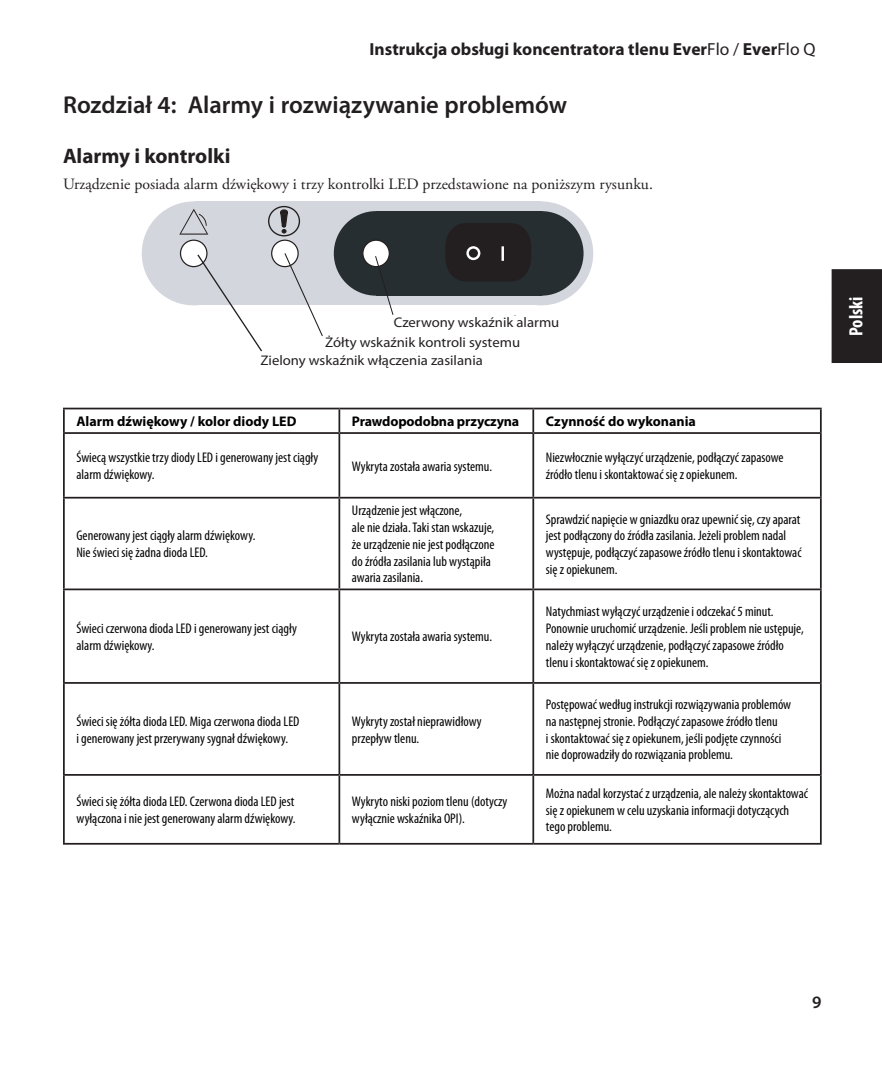
<style>
.page{position:relative;width:882px;height:1071px;background:#fff}
.page>*{position:absolute;margin:0;border:0;box-sizing:border-box;transform-origin:0 0}
.Subtitle{font:600 24.5px "Myriad Pro";color:#231f20}
.Sub_Heading{font:700 21px "Myriad Pro";color:#231f20}
.t1{font:700 condensed 19.25px "Myriad Pro";letter-spacing:-.005em;color:#fff}
.t2{font:700 17.5px "Myriad Pro";color:#231f20}
.t3{font:600 17.5px "Myriad Pro";color:#231f20}
.Body_Text{font:15.75px "Adobe Garamond Pro";color:#231f20}
.t4{font:14.7px "Myriad Pro";color:#231f20}
.Table_Body{font:condensed 14px/16.8px "Myriad Pro";color:#000}
.t5{font:14px "Myriad Pro";color:#231f20;scale:1.05 1}
.Table_Head{font:700 14px "Myriad Pro";color:#000}
.s1{font-weight:400}
</style>
<div class="page">
<div style="left:832px;top:269px;width:50px;height:94px;background:#231f20"></div>
<div style="left:194px;top:201px;width:347px;height:104px;background:#d3d6dc"></div>
<div style="left:489px;top:201px;width:104px;height:104px;background:#d3d6dc;border-radius:50%"></div>
<div style="left:142px;top:201px;width:104px;height:104px;background:#d3d6dc;border-radius:50%"></div>
<div style="left:181px;top:240px;width:26px;height:27px;background:#fff;border-radius:50%"></div>
<div style="left:180px;top:240px;width:28px;height:27px;border:1px solid #231f20;border-radius:50%"></div>
<div style="left:272px;top:240px;width:26px;height:27px;background:#fff;border-radius:50%"></div>
<div style="left:271px;top:240px;width:28px;height:27px;border:1px solid #231f20;border-radius:50%"></div>
<div style="left:376px;top:211px;width:165px;height:85px;background:#262e31"></div>
<div style="left:499px;top:211px;width:85px;height:85px;background:#262e31;border-radius:50%"></div>
<div style="left:334px;top:211px;width:84px;height:85px;background:#262e31;border-radius:50%"></div>
<div style="left:363px;top:240px;width:26px;height:27px;background:#fff;border-radius:50%"></div>
<div style="left:362px;top:240px;width:28px;height:27px;border:1px solid #231f20;border-radius:50%"></div>
<svg style="left:445px;top:223px;width:86px;height:58px;background:#252223"></svg>
<svg style="left:468px;top:247px;width:11px;height:12px"></svg>
<div style="left:466px;top:246px;width:14px;height:14px;border:2px solid #fff;border-radius:50%"></div>
<svg style="left:196px;top:253px;width:66px;height:99px"></svg>
<svg style="left:283px;top:252px;width:40px;height:84px"></svg>
<svg style="left:375px;top:255px;width:19px;height:60px"></svg>
<svg style="left:179px;top:209px;width:29px;height:26px"></svg>
<div style="left:268px;top:206px;width:32px;height:30px;border:1px solid #231f20;border-radius:50%"></div>
<svg style="left:280px;top:210px;width:8px;height:23px"></svg>
<hr style="left:63px;top:408px;width:276px;height:1px;background:#231f20">
<hr style="left:63px;top:409px;width:2px;height:23px;background:#231f20">
<hr style="left:339px;top:408px;width:194px;height:1px;background:#231f20">
<hr style="left:338px;top:409px;width:2px;height:23px;background:#231f20">
<hr style="left:533px;top:408px;width:289px;height:1px;background:#231f20">
<hr style="left:532px;top:409px;width:2px;height:23px;background:#231f20">
<hr style="left:820px;top:409px;width:2px;height:23px;background:#231f20">
<hr style="left:63px;top:432px;width:276px;height:2px;background:#231f20">
<hr style="left:63px;top:434px;width:2px;height:63px;background:#231f20">
<hr style="left:339px;top:432px;width:194px;height:2px;background:#231f20">
<hr style="left:338px;top:434px;width:2px;height:63px;background:#231f20">
<hr style="left:533px;top:432px;width:289px;height:2px;background:#231f20">
<hr style="left:532px;top:434px;width:2px;height:63px;background:#231f20">
<hr style="left:820px;top:434px;width:2px;height:63px;background:#231f20">
<hr style="left:63px;top:497px;width:276px;height:2px;background:#231f20">
<hr style="left:63px;top:499px;width:2px;height:90px;background:#231f20">
<hr style="left:339px;top:497px;width:194px;height:2px;background:#231f20">
<hr style="left:338px;top:499px;width:2px;height:90px;background:#231f20">
<hr style="left:533px;top:497px;width:289px;height:2px;background:#231f20">
<hr style="left:532px;top:499px;width:2px;height:90px;background:#231f20">
<hr style="left:820px;top:499px;width:2px;height:90px;background:#231f20">
<hr style="left:63px;top:589px;width:276px;height:1px;background:#231f20">
<hr style="left:63px;top:590px;width:2px;height:92px;background:#231f20">
<hr style="left:339px;top:589px;width:194px;height:1px;background:#231f20">
<hr style="left:338px;top:590px;width:2px;height:92px;background:#231f20">
<hr style="left:533px;top:589px;width:289px;height:1px;background:#231f20">
<hr style="left:532px;top:590px;width:2px;height:92px;background:#231f20">
<hr style="left:820px;top:590px;width:2px;height:92px;background:#231f20">
<hr style="left:63px;top:682px;width:276px;height:2px;background:#231f20">
<hr style="left:63px;top:684px;width:2px;height:90px;background:#231f20">
<hr style="left:339px;top:682px;width:194px;height:2px;background:#231f20">
<hr style="left:338px;top:684px;width:2px;height:90px;background:#231f20">
<hr style="left:533px;top:682px;width:289px;height:2px;background:#231f20">
<hr style="left:532px;top:684px;width:2px;height:90px;background:#231f20">
<hr style="left:820px;top:684px;width:2px;height:90px;background:#231f20">
<hr style="left:63px;top:774px;width:276px;height:2px;background:#231f20">
<hr style="left:63px;top:776px;width:2px;height:67px;background:#231f20">
<hr style="left:339px;top:774px;width:194px;height:2px;background:#231f20">
<hr style="left:338px;top:776px;width:2px;height:67px;background:#231f20">
<hr style="left:533px;top:774px;width:289px;height:2px;background:#231f20">
<hr style="left:532px;top:776px;width:2px;height:67px;background:#231f20">
<hr style="left:820px;top:776px;width:2px;height:67px;background:#231f20">
<hr style="left:63px;top:843px;width:276px;height:2px;background:#231f20">
<hr style="left:339px;top:843px;width:194px;height:2px;background:#231f20">
<hr style="left:533px;top:843px;width:289px;height:2px;background:#231f20">
<p class="t2" style="left:370px;top:38px;width:447px">Instrukcja obsługi koncentratora tlenu Ever<span class="s1">Flo /</span> Ever<span class="s1">Flo Q</span></p>
<p class="Subtitle" style="left:63px;top:89px;width:506px">Rozdział 4: Alarmy i rozwiązywanie problemów</p>
<p class="Sub_Heading" style="left:63px;top:143px;width:169px">Alarmy i kontrolki</p>
<p class="Body_Text" style="left:63px;top:174px;width:591px">Urządzenie posiada alarm dźwiękowy i trzy kontrolki LED przedstawione na poniższym rysunku.</p>
<p class="t4" style="left:394px;top:312px;width:159px">Green Power On Indicator</p>
<p class="t5" style="left:260px;top:351px;width:213px">Zielony wskaźnik włączenia zasilania</p>
<p class="t5" style="left:394px;top:314px;width:159px">Czerwony wskaźnik alarmu</p>
<p class="t5" style="left:325px;top:333px;width:187px">Żółty wskaźnik kontroli systemu</p>
<p class="t4" style="left:325px;top:335px;width:187px">Yellow Check System Indicator</p>
<p class="t4" style="left:260px;top:357px;width:123px">Red Alarm Indicator</p>
<p class="Table_Head" style="left:76px;top:412px;width:221px">Alarm dźwiękowy / kolor diody LED</p>
<p class="Table_Head" style="left:352px;top:412px;width:169px">Prawdopodobna przyczyna</p>
<p class="Table_Head" style="left:546px;top:412px;width:152px">Czynność do wykonania</p>
<p class="Table_Body" style="left:76px;top:449px;width:243px">Świecą wszystkie trzy diody LED i generowany jest ciągły alarm dźwiękowy.</p>
<p class="Table_Body" style="left:352px;top:457px;width:142px">Wykryta została awaria systemu.</p>
<p class="Table_Body" style="left:546px;top:449px;width:239px">Niezwłocznie wyłączyć urządzenie, podłączyć zapasowe źródło tlenu i skontaktować się z opiekunem.</p>
<p class="Table_Body" style="left:76px;top:527px;width:180px">Generowany jest ciągły alarm dźwiękowy.<br>Nie świeci się żadna dioda LED.</p>
<p class="Table_Body" style="left:352px;top:502px;width:144px">Urządzenie jest włączone,<br>ale nie działa. Taki stan wskazuje, że urządzenie nie jest podłączone do źródła zasilania lub wystąpiła awaria zasilania.</p>
<p class="Table_Body" style="left:546px;top:510px;width:257px">Sprawdzić napięcie w gniazdku oraz upewnić się, czy aparat jest podłączony do źródła zasilania. Jeżeli problem nadal występuje, podłączyć zapasowe źródło tlenu i skontaktować się z opiekunem.</p>
<p class="Table_Body" style="left:76px;top:620px;width:222px">Świeci czerwona dioda LED i generowany jest ciągły alarm dźwiękowy.</p>
<p class="Table_Body" style="left:352px;top:628px;width:142px">Wykryta została awaria systemu.</p>
<p class="Table_Body" style="left:76px;top:713px;width:225px">Świeci się żółta dioda LED. Miga czerwona dioda LED i generowany jest przerywany sygnał dźwiękowy.</p>
<p class="Table_Body" style="left:352px;top:713px;width:131px">Wykryty został nieprawidłowy przepływ tlenu.</p>
<p class="Table_Body" style="left:546px;top:603px;width:259px">Natychmiast wyłączyć urządzenie i odczekać 5 minut.<br>Ponownie uruchomić urządzenie. Jeśli problem nie ustępuje, należy wyłączyć urządzenie, podłączyć zapasowe źródło tlenu i skontaktować się z opiekunem.</p>
<p class="Table_Body" style="left:546px;top:696px;width:247px">Postępować według instrukcji rozwiązywania problemów na następnej stronie. Podłączyć zapasowe źródło tlenu<br>i skontaktować się z opiekunem, jeśli podjęte czynności nie doprowadziły do rozwiązania problemu.</p>
<p class="Table_Body" style="left:76px;top:793px;width:221px">Świeci się żółta dioda LED. Czerwona dioda LED jest wyłączona i nie jest generowany alarm dźwiękowy.</p>
<p class="Table_Body" style="left:352px;top:793px;width:157px">Wykryto niski poziom tlenu (dotyczy wyłącznie wskaźnika OPI).</p>
<p class="Table_Body" style="left:546px;top:785px;width:264px">Można nadal korzystać z urządzenia, ale należy skontaktować się z opiekunem w celu uzyskania informacji dotyczących tego problemu.</p>
<h3 class="t1" style="left:844px;top:336px;width:41px;rotate:-90deg">Polski</h3>
<p class="t3" style="left:812px;top:991px;width:11px">9</p>
</div>
